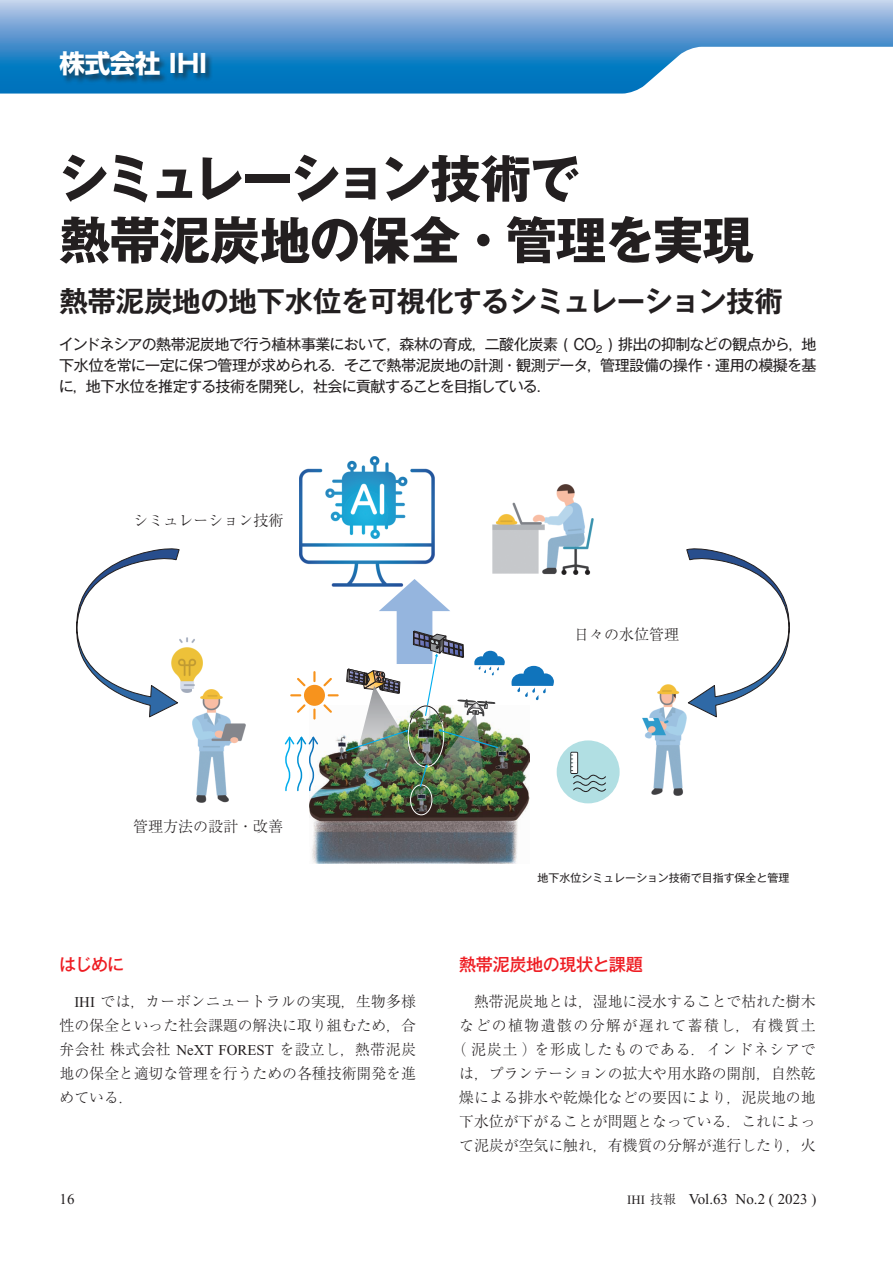
<style>
.page{position:relative;width:893px;height:1263px;background:#fff}
.page>*{position:absolute;margin:0;border:0;box-sizing:border-box;transform-origin:0 0}
.t1{font:700 51px/61.5px "Gothic MB101 Pro";letter-spacing:-.03em;color:#231f20}
.t2{font:700 28.5px "Gothic MB101 Pro De";letter-spacing:-.015em;color:#231f20}
.t3{font:700 25.5px "Shin Go Pro";letter-spacing:-.005em;color:#fff}
.t4{font:500 17.25px "Gothic MB101 Pro";letter-spacing:-.025em;color:#ee1d23}
.t5{font:300 15px/24px "Ryumin Pro";color:#231f20;text-align:justify}
.t6{font:15px/21px "Gothic MB101 Pro";letter-spacing:-.05em;color:#231f20;text-align:justify}
.t7{font:15px "Times New Roman";color:#231f20}
.t8{font:10.95px "Gothic MB101 Pro";color:#231f20}
.s1{font-family:"Times New Roman";font-weight:400}
.s2{font-size:12.75px}
.s3{font-family:"Ryumin Pro";font-weight:300;font-size:12.75px}
</style>
<div class="page">
<svg style="left:0;top:0;width:893px;height:94px;background:#6da7d6"></svg>
<div style="left:60px;top:51px;width:154px;height:34px;background:#231f20;opacity:.6"></div>
<img style="left:300px;top:456px;width:135px;height:130px">
<svg style="left:511px;top:666px;width:43px;height:34px"></svg>
<img style="left:309px;top:705px;width:220px;height:158px">
<div style="left:410px;top:785px;width:22px;height:30px;border:1px solid #fff;border-radius:50%"></div>
<img style="left:345px;top:553px;width:160px;height:250px">
<svg style="left:285px;top:737px;width:33px;height:54px"></svg>
<img style="left:493px;top:485px;width:100px;height:90px">
<img style="left:180px;top:638px;width:22px;height:55px">
<img style="left:193px;top:689px;width:52px;height:114px">
<img style="left:643px;top:685px;width:44px;height:110px">
<svg style="left:77px;top:548px;width:103px;height:170px"></svg>
<svg style="left:686px;top:548px;width:103px;height:170px"></svg>
<div style="left:557px;top:740px;width:63px;height:63px;background:#b1dfe3;border-radius:50%"></div>
<svg style="left:570px;top:752px;width:36px;height:40px"></svg>
<div style="left:304px;top:685px;width:21px;height:21px;background:#f7931d;border-radius:50%"></div>
<svg style="left:313px;top:671px;width:3px;height:11px"></svg>
<svg style="left:313px;top:708px;width:3px;height:11px"></svg>
<svg style="left:297px;top:678px;width:9px;height:8px"></svg>
<svg style="left:323px;top:704px;width:9px;height:9px"></svg>
<svg style="left:290px;top:694px;width:11px;height:2px"></svg>
<svg style="left:328px;top:694px;width:11px;height:2px"></svg>
<svg style="left:297px;top:704px;width:9px;height:9px"></svg>
<svg style="left:323px;top:678px;width:9px;height:8px"></svg>
<h3 class="t3" style="left:59px;top:44px;width:149px">株式会社 IHI</h3>
<h1 class="t1" style="left:57px;top:142px;width:698px">シミュレーション技術で<br>熱帯泥炭地の保全・管理を実現</h1>
<h2 class="t2" style="left:59px;top:277px;width:725px">熱帯泥炭地の地下水位を可視化するシミュレーション技術</h2>
<p class="t6" style="left:59px;top:331px;width:759px">インドネシアの熱帯泥炭地で行う植林事業において，森林の育成，二酸化炭素 ( CO<sub>2</sub> ) 排出の抑制などの観点から，地下水位を常に一定に保つ管理が求められる．そこで熱帯泥炭地の計測・観測データ，管理設備の操作・運用の模擬を基に，地下水位を推定する技術を開発し，社会に貢献することを目指している．</p>
<p class="t5" style="left:133px;top:507px;width:151px">シミュレーション技術</p>
<p class="t5" style="left:574px;top:621px;width:106px">日々の水位管理</p>
<p class="t5" style="left:133px;top:813px;width:151px">管理方法の設計・改善</p>
<p class="t4" style="left:59px;top:950px;width:67px">はじめに</p>
<p class="t5" style="left:60px;top:988px;width:358px;text-indent:15px"><span class="s1">IHI</span> では，カーボンニュートラルの実現，生物多様性の保全といった社会課題の解決に取り組むため，合弁会社株式会社 <span class="s1">NeXT FOREST</span> を設立し，熱帯泥炭地の保全と適切な管理を行うための各種技術開発を進めている．</p>
<p class="t8" style="left:537px;top:868px;width:253px">地下水位シミュレーション技術で目指す保全と管理</p>
<p class="t4" style="left:459px;top:950px;width:185px">熱帯泥炭地の現状と課題</p>
<p class="t5" style="left:452px;top:988px;width:365px;text-align:right">熱帯泥炭地とは，湿地に浸水することで枯れた樹木<br>などの植物遺骸の分解が遅れて蓄積し，有機質土（泥炭土）を形成したものである．インドネシアでは，プランテーションの拡大や用水路の開削，自然乾燥による排水や乾燥化などの要因により，泥炭地の地下水位が下がることが問題となっている．これによって泥炭が空気に触れ，有機質の分解が進行したり，火</p>
<p class="t7" style="left:60px;top:1191px;width:16px">16</p>
<p class="t7" style="left:627px;top:1191px;width:191px"><span class="s2">IHI</span> <span class="s3">技報　</span>Vol.63 No.2 ( 2023 )</p>
</div>
